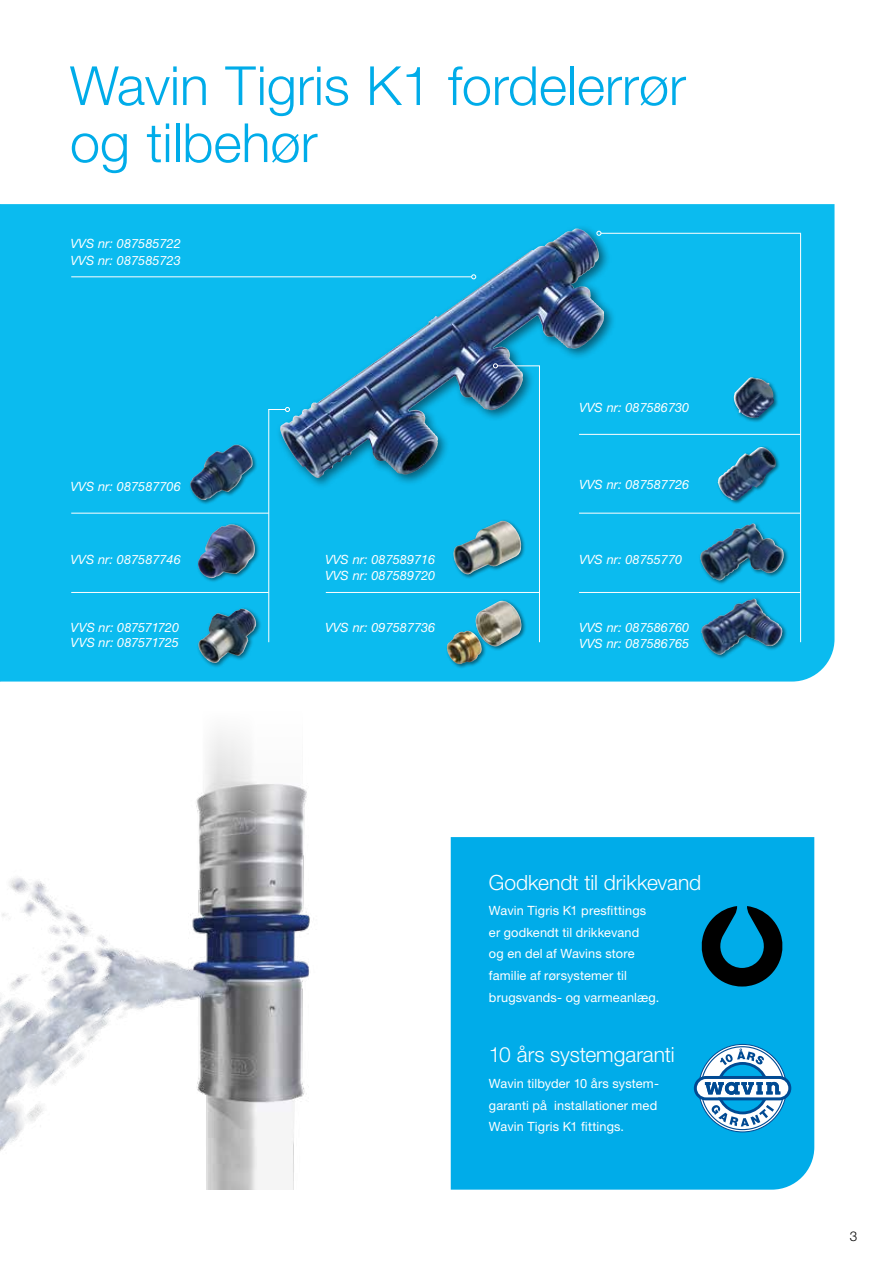
<style>
.page{position:relative;width:893px;height:1263px;background:#fff}
.page>*{position:absolute;margin:0;border:0;box-sizing:border-box;transform-origin:0 0}
.t1{font:300 54px/57px "Helvetica Neue";color:#00ace9}
.t2{font:300 21px "Helvetica Neue";letter-spacing:-.005em;color:#fff}
.t3{font:300 13.5px "Helvetica Neue";color:#000}
.t4{font:italic 12.75px/16.5px "Helvetica Neue";color:#fff}
.t5{font:12.75px/21.6px "Helvetica Neue";letter-spacing:.01em;color:#fff}
</style>
<div class="page">
<div style="left:451px;top:837px;width:363px;height:353px;background:#00ace9"></div>
<img style="left:0;top:681px;width:419px;height:509px">
<div style="left:0;top:204px;width:834px;height:477px;background:#0bbbef"></div>
<div style="left:445px;top:599px;width:82px;height:70px;background:#000;opacity:.5"></div>
<img style="left:453px;top:601px;width:69px;height:45px">
<div style="left:452px;top:519px;width:74px;height:60px;background:#000;opacity:.5"></div>
<img style="left:452px;top:521px;width:70px;height:53px">
<div style="left:197px;top:607px;width:65px;height:62px;background:#000;opacity:.5"></div>
<img style="left:198px;top:609px;width:58px;height:54px">
<div style="left:196px;top:523px;width:64px;height:60px;background:#000;opacity:.5"></div>
<img style="left:198px;top:524px;width:57px;height:54px">
<div style="left:188px;top:443px;width:70px;height:62px;background:#000;opacity:.5"></div>
<img style="left:190px;top:445px;width:46px;height:55px">
<div style="left:276px;top:224px;width:341px;height:266px;background:#000;opacity:.5"></div>
<img style="left:280px;top:229px;width:295px;height:249px">
<div style="left:700px;top:597px;width:87px;height:63px;background:#000;opacity:.5"></div>
<img style="left:701px;top:599px;width:81px;height:56px">
<div style="left:716px;top:446px;width:64px;height:58px;background:#000;opacity:.5"></div>
<img style="left:717px;top:447px;width:59px;height:53px">
<div style="left:699px;top:522px;width:90px;height:63px;background:#000;opacity:.5"></div>
<img style="left:700px;top:523px;width:84px;height:57px">
<div style="left:732px;top:375px;width:47px;height:48px;background:#000;opacity:.5"></div>
<img style="left:734px;top:377px;width:40px;height:41px">
<hr style="left:71px;top:276px;width:401px;height:1px;background:#fff">
<svg style="left:471px;top:274px;width:5px;height:5px"></svg>
<hr style="left:71px;top:513px;width:198px;height:1px;background:#fff">
<hr style="left:326px;top:592px;width:213px;height:1px;background:#fff">
<hr style="left:579px;top:592px;width:222px;height:1px;background:#fff">
<hr style="left:579px;top:513px;width:221px;height:1px;background:#fff">
<hr style="left:579px;top:434px;width:221px;height:1px;background:#fff">
<hr style="left:71px;top:592px;width:198px;height:1px;background:#fff">
<svg style="left:268px;top:407px;width:22px;height:5px"></svg>
<hr style="left:601px;top:233px;width:200px;height:1px;background:#fff">
<svg style="left:596px;top:231px;width:5px;height:5px"></svg>
<hr style="left:497px;top:365px;width:43px;height:1px;background:#fff">
<svg style="left:493px;top:363px;width:5px;height:5px"></svg>
<hr style="left:800px;top:233px;width:1px;height:409px;background:#fff">
<hr style="left:539px;top:366px;width:1px;height:276px;background:#fff">
<hr style="left:268px;top:409px;width:1px;height:233px;background:#fff">
<svg style="left:698px;top:906px;width:88px;height:80px;background:#005b7c"></svg>
<svg style="left:694px;top:1044px;width:97px;height:88px"></svg>
<h1 class="t1" style="left:70px;top:56px;width:618px">Wavin Tigris K1 fordelerrør og tilbehør</h1>
<p class="t4" style="left:70px;top:235px;width:112px">VVS nr: 087585722<br>VVS nr: 087585723</p>
<p class="t4" style="left:579px;top:399px;width:112px">VVS nr: 087586730</p>
<p class="t4" style="left:70px;top:478px;width:112px">VVS nr: 087587706</p>
<p class="t4" style="left:579px;top:476px;width:112px">VVS nr: 087587726</p>
<p class="t4" style="left:70px;top:551px;width:112px">VVS nr: 087587746</p>
<p class="t4" style="left:325px;top:551px;width:112px">VVS nr: 087589716<br>VVS nr: 087589720</p>
<p class="t4" style="left:579px;top:551px;width:105px">VVS nr: 08755770</p>
<p class="t4" style="left:70px;top:619px;width:110px;line-height:15px">VVS nr: 087571720<br>VVS nr: 087571725</p>
<p class="t4" style="left:325px;top:619px;width:112px">VVS nr: 097587736</p>
<p class="t4" style="left:579px;top:619px;width:112px">VVS nr: 087586760<br>VVS nr: 087586765</p>
<h2 class="t2" style="left:489px;top:869px;width:214px">Godkendt til drikkevand</h2>
<p class="t5" style="left:489px;top:899px;width:172px">Wavin Tigris K1 presfittings er godkendt til drikkevand<br>og en del af Wavins store familie af rørsystemer til brugsvands- og varmeanlæg.</p>
<h2 class="t2" style="left:489px;top:1041px;width:187px">10 års systemgaranti</h2>
<p class="t5" style="left:489px;top:1072px;width:171px">Wavin tilbyder 10 års system&shy;garanti på installationer med<br>Wavin Tigris K1 fittings.</p>
<p class="t3" style="left:850px;top:1227px;width:9px">3</p>
</div>
